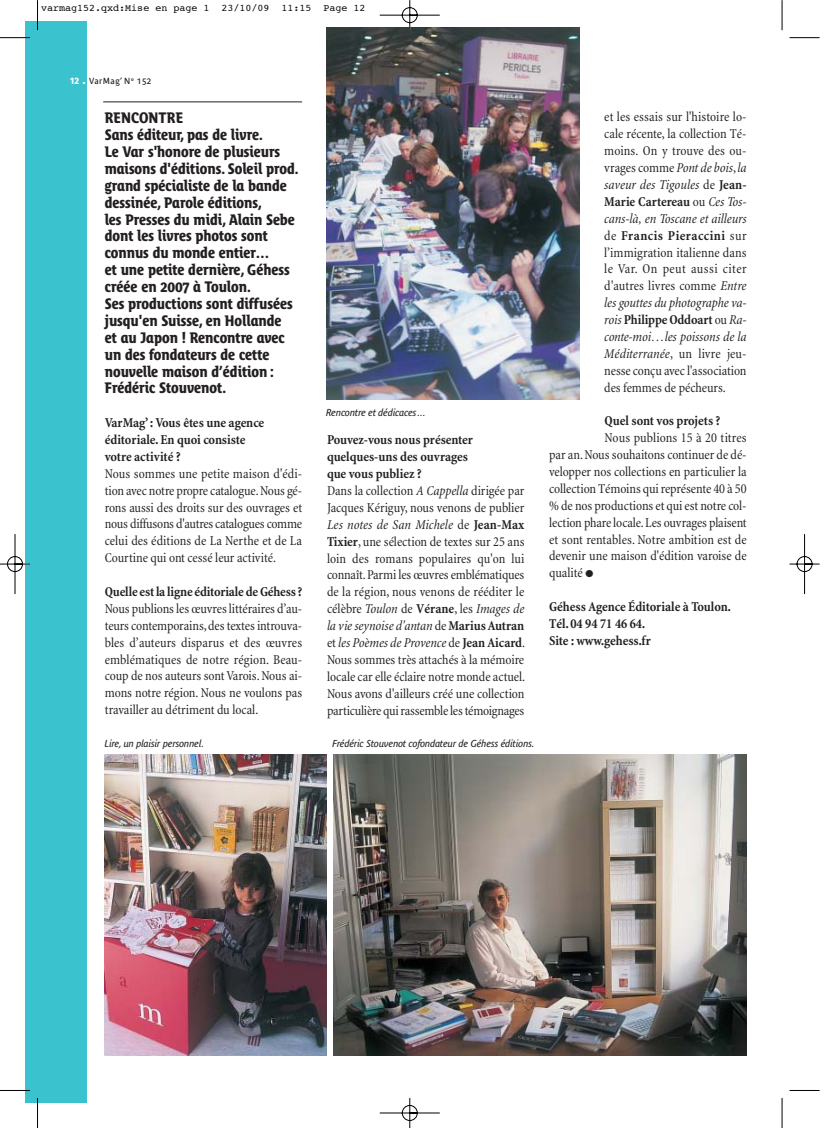
<style>
.page{position:relative;width:833px;height:1128px;background:#fff}
.page>*{position:absolute;margin:0;border:0;box-sizing:border-box;transform-origin:0 0}
.t1{font:700 15px/16.9px "Bienvenue Titling";color:#231f1f}
.t2{font:condensed 13.75px/16.9px "Minion";letter-spacing:-.005em;color:#231f1f;text-align:justify}
.t3{font:700 condensed 13.75px/16.9px "Minion";letter-spacing:-.005em;color:#231f1f}
.t4{font:italic 10px "Bienvenue";color:#231f1f}
.t5{font:10px "Courier";color:#000}
.t6{font:8.75px "Bienvenue";letter-spacing:.05em;color:#231f1f}
.s1{font-family:"Bienvenue Titling";font-weight:700;font-size:10px;color:#fff}
.s2{font-family:"Stone Sans";font-weight:700;font-size:12.5px;color:#fff}
.s3{font-weight:700}
.s4{font-style:italic}
</style>
<div class="page">
<img style="left:0;top:0;width:819px;height:1128px">
<p class="t5" style="left:41px;top:4px;width:326px">varmag152.qxd:Mise en page 1 23/10/09 11:15 Page 12</p>
<p class="t6" style="left:70px;top:77px;width:82px"><span class="s1">12</span> <span class="s2">.</span> VarMag’ N° 152</p>
<p class="t1" style="left:105px;top:111px;width:195px">RENCONTRE<br>Sans éditeur, pas de livre.<br>Le Var s'honore de plusieurs maisons d'éditions. Soleil prod. grand spécialiste de la bande dessinée, Parole éditions,<br>les Presses du midi, Alain Sebe dont les livres photos sont connus du monde entier…<br>et une petite dernière, Géhess créée en 2007 à Toulon.<br>Ses productions sont diffusées jusqu'en Suisse, en Hollande<br>et au Japon ! Rencontre avec un des fondateurs de cette nouvelle maison d’édition :<br>Frédéric Stouvenot.</p>
<p class="t3" style="left:105px;top:415px;width:161px">VarMag’ : Vous êtes une agence éditoriale. En quoi consiste votre activité ?</p>
<p class="t2" style="left:105px;top:466px;width:199px">Nous sommes une petite maison d'édi&shy;tion avec notre propre catalogue. Nous gé&shy;rons aussi des droits sur des ouvrages et nous diffusons d'autres catalogues comme celui des éditions de La Nerthe et de La Courtine qui ont cessé leur activité.</p>
<p class="t3" style="left:105px;top:584px;width:199px">Quelle est la ligne éditoriale de Géhess ?</p>
<p class="t2" style="left:105px;top:601px;width:199px">Nous publions les œuvres littéraires d’au&shy;teurs contemporains, des textes introuva&shy;bles d’auteurs disparus et des œuvres emblématiques de notre région. Beau&shy;coup de nos auteurs sont Varois. Nous ai&shy;mons notre région. Nous ne voulons pas travailler au détriment du local.</p>
<p class="t4" style="left:326px;top:408px;width:101px">Rencontre et dédicaces…</p>
<p class="t2" style="left:327px;top:433px;width:200px;text-align:left"><span class="s3">Pouvez-vous nous présenter quelques-uns des ouvrages<br>que vous publiez ?<br></span>Dans la collection <span class="s4">A Cappella</span> dirigée par Jacques Kériguy, nous venons de publier <span class="s4">Les notes de San Michele</span> de <span class="s3">Jean-Max Tixier</span>, une sélection de textes sur 25 ans loin des romans populaires qu'on lui connaît. Parmi les œuvres emblématiques de la région, nous venons de rééditer le célèbre <span class="s4">Toulon</span> de <span class="s3">Vérane</span>, les <span class="s4">Images de la vie seynoise d'antan</span> de <span class="s3">Marius Autran </span>et <span class="s4">les Poèmes de Provence</span> de <span class="s3">Jean Aicard</span>.<br>Nous sommes très attachés à la mémoire locale car elle éclaire notre monde actuel.<br>Nous avons d'ailleurs créé une collection particulière qui rassemble les témoignages</p>
<p class="t4" style="left:105px;top:739px;width:101px">Lire, un plaisir personnel.</p>
<p class="t4" style="left:332px;top:739px;width:204px">Frédéric Stouvenot cofondateur de Géhess éditions.</p>
<p class="t2" style="left:604px;top:110px;width:144px">et les essais sur l'histoire lo&shy;cale récente, la collection Té&shy;moins. On y trouve des ou&shy;vrages comme <span class="s4">Pont de bois</span>, <span class="s4">la saveur des Tigoules</span> de <span class="s3">Jean-Marie Cartereau</span> ou <span class="s4">Ces Tos&shy;cans-là, en Toscane et ailleurs </span>de <span class="s3">Francis Pieraccini</span> sur l’immigration italienne dans le Var. On peut aussi citer d'autres livres comme <span class="s4">Entre les gouttes du photographe va&shy;rois</span> <span class="s3">Philippe Oddoart</span> ou <span class="s4">Ra&shy;conte-moi…les poissons de la Méditerranée</span>, un livre jeu&shy;nesse conçu avec l'association des femmes de pécheurs.</p>
<p class="t3" style="left:604px;top:414px;width:117px">Quel sont vos projets ?</p>
<p class="t2" style="left:549px;top:430px;width:199px;text-indent:55px">Nous publions 15 à 20 titres par an. Nous souhaitons continuer de dé&shy;velopper nos collections en particulier la collection Témoins qui représente 40 à 50 % de nos productions et qui est notre col&shy;lection phare locale. Les ouvrages plaisent et sont rentables. Notre ambition est de devenir une maison d'édition varoise de qualité ●</p>
<p class="t3" style="left:549px;top:599px;width:183px">Géhess Agence Éditoriale à Toulon.<br>Tél. 04 94 71 46 64.<br>Site : www.gehess.fr</p>
</div>
